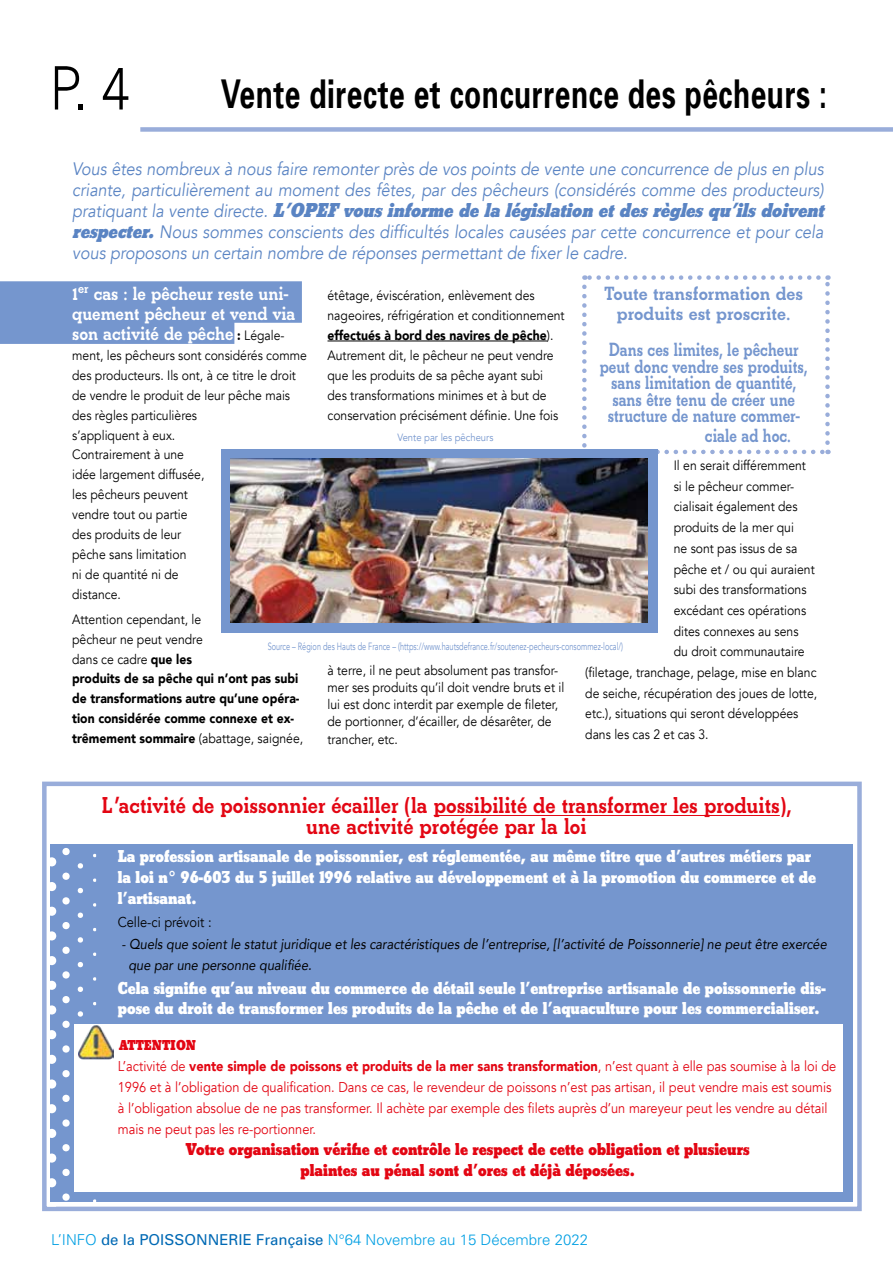
<style>
.page{position:relative;width:893px;height:1263px;background:#fff}
.page>*{position:absolute;margin:0;border:0;box-sizing:border-box;transform-origin:0 0}
.t1{font:300 60px "Univers";color:#000;scale:.85 1}
.t2{font:700 39.6px "Univers";letter-spacing:.02em;color:#000;scale:.71 1}
.t3{font:24px/21px "B Beton";color:#e30613;text-align:center;scale:.9 1}
.t4{font:21px "B Beton Bld Itlic";color:#5a84c3;scale:.9 1}
.t5{font:19.95px/16.5px "B Beton";color:#7596ce;text-align:center;scale:.8 1}
.t6{font:19.95px/20px "B Beton";color:#fff;scale:.9 1}
.t7{font:19.95px/20px "B Beton";color:#7596ce;text-align:center;scale:.95 1}
.t8{font:18px/21px "B Beton Bld";color:#fff;scale:.9 1}
.t9{font:italic 18px/21px "Avenir";color:#5a84c3;scale:.9 1}
.t10{font:18px/21px "B Beton Bld";color:#e30613;text-align:center;scale:.9 1}
.t11{font:300 15px "Univers";color:#009fe3}
.t12{font:15px "B Beton Bld";color:#e30613;scale:.9 1}
.t13{font:14.25px/21px "Avenir";color:#e30613;scale:.9 1}
.t14{font:italic 14.25px/21px "Avenir";color:#000;scale:.9 1}
.t15{font:14.25px "Avenir";color:#000;scale:.9 1}
.t16{font:13.5px/20px "Avenir";color:#000;scale:.9 1}
.t17{font:900 13.5px/20px "Avenir";color:#000;scale:.9 1}
.t18{font:10.5px "Avenir";color:#7596ce;scale:.7 1}
.t19{font:10.5px "Avenir";color:#7596ce;scale:.9 1}
.s1{font-family:"Avenir";font-style:italic;font-size:18px}
.s2{font-family:"B Beton Bld Itlic";font-style:normal;font-size:21px}
.s3{font-family:"Avenir";font-weight:900;font-size:13.5px;color:#000}
.s4{font-family:"Avenir";font-size:13.5px;color:#000}
.s5{font-weight:400}
.s6{font-weight:900}
.s7{font-weight:400;color:#0069b4}
</style>
<div class="page">
<div style="left:51px;top:844px;width:802px;height:358px;background:#7596ce"></div>
<div style="left:42px;top:782px;width:820px;height:429px;border:4px solid #99adda"></div>
<div style="left:75px;top:1023px;width:768px;height:168px;background:#fff"></div>
<svg style="left:0;top:281px;width:302px;height:63px;background:#809ed1"></svg>
<svg style="left:50px;top:844px;width:46px;height:358px"></svg>
<svg style="left:582px;top:287px;width:5px;height:161px"></svg>
<svg style="left:657px;top:450px;width:171px;height:4px"></svg>
<svg style="left:825px;top:275px;width:5px;height:168px"></svg>
<svg style="left:584px;top:275px;width:234px;height:5px"></svg>
<div style="left:221px;top:449px;width:436px;height:184px;background:#7596ce"></div>
<img style="left:231px;top:459px;width:417px;height:163px">
<hr style="left:434px;top:815px;width:346px;height:1px;background:#e30613">
<hr style="left:327px;top:341px;width:220px;height:1px;background:#000">
<img style="left:79px;top:1025px;width:35px;height:35px">
<div style="left:140px;top:127px;width:753px;height:5px;background:#99adda"></div>
<h1 class="t1" style="left:50px;top:52px;width:96px">P. 4</h1>
<h2 class="t2" style="left:221px;top:68px;width:855px">Vente directe et concurrence des pêcheurs :</h2>
<h3 class="t9" style="left:72px;top:159px;width:836px">Vous êtes nombreux à nous faire remonter près de vos points de vente une concurrence de plus en plus criante, particulièrement au moment des fêtes, par des pêcheurs (considérés comme des producteurs)</h3>
<h3 class="t4" style="left:72px;top:196px;width:836px"><span class="s1">pratiquant la vente directe.</span> L’OPEF vous informe de la législation et des règles qu’ils doivent</h3>
<h3 class="t9" style="left:72px;top:222px;width:836px"><span class="s2">respecter.</span> Nous sommes conscients des difficultés locales causées par cette concurrence et pour cela vous proposons un certain nombre de réponses permettant de fixer le cadre.</h3>
<h3 class="t6" style="left:72px;top:285px;width:249px">1<sup>er</sup> cas : le pêcheur reste uni&shy;quement pêcheur et vend via son activité de pêche <span class="s3">:</span> <span class="s4">Légale-</span></h3>
<p class="t16" style="left:72px;top:345px;width:262px">ment, les pêcheurs sont considérés comme des producteurs. Ils ont, à ce titre le droit de vendre le produit de leur pêche mais des règles particulières<br>s’appliquent à eux.<br>Contrairement à une<br>idée largement diffusée,<br>les pêcheurs peuvent<br>vendre tout ou partie<br>des produits de leur<br>pêche sans limitation<br>ni de quantité ni de<br>distance.</p>
<p class="t17" style="left:72px;top:609px;width:258px"><span class="s5">Attention cependant, le<br>pêcheur ne peut vendre<br>dans ce cadre</span> que les<br>produits de sa pêche qui n’ont pas subi de transformations autre qu’une opéra&shy;tion considérée comme connexe et ex&shy;trêmement sommaire <span class="s5">(abattage, saignée,</span></p>
<h3 class="t7" style="left:604px;top:285px;width:211px">Toute transformation des produits est proscrite.</h3>
<h3 class="t5" style="left:600px;top:343px;width:261px">Dans ces limites, le pêcheur peut donc vendre ses produits, sans limitation de quantité, sans être tenu de créer une structure de nature commer-</h3>
<h3 class="t5" style="left:705px;top:429px;width:109px">ciale ad hoc.</h3>
<p class="t16" style="left:674px;top:456px;width:148px">Il en serait différemment</p>
<p class="t16" style="left:674px;top:476px;width:135px">si le pêcheur commer-</p>
<p class="t16" style="left:674px;top:497px;width:139px">cialisait également des</p>
<p class="t16" style="left:674px;top:518px;width:135px">produits de la mer qui</p>
<p class="t16" style="left:674px;top:538px;width:139px">ne sont pas issus de sa</p>
<p class="t16" style="left:674px;top:559px;width:158px">pêche et / ou qui auraient</p>
<p class="t16" style="left:674px;top:580px;width:149px">subi des transformations</p>
<p class="t16" style="left:674px;top:600px;width:149px">excédant ces opérations</p>
<p class="t16" style="left:674px;top:621px;width:140px">dites connexes au sens</p>
<p class="t16" style="left:674px;top:642px;width:147px">du droit communautaire</p>
<p class="t16" style="left:585px;top:663px;width:259px">(filetage, tranchage, pelage, mise en blanc</p>
<p class="t16" style="left:585px;top:683px;width:259px">de seiche, récupération des joues de lotte,</p>
<p class="t16" style="left:585px;top:704px;width:238px">etc.), situations qui seront développées</p>
<p class="t16" style="left:585px;top:725px;width:139px">dans les cas 2 et cas 3.</p>
<p class="t16" style="left:327px;top:286px;width:265px">étêtage, éviscération, enlèvement des nageoires, réfrigération et conditionnement <span class="s6">effectués à bord des navires de pêche</span>).<br>Autrement dit, le pêcheur ne peut vendre que les produits de sa pêche ayant subi des transformations minimes et à but de conservation précisément définie. Une fois</p>
<p class="t19" style="left:397px;top:431px;width:108px">Vente par les pêcheurs</p>
<p class="t18" style="left:268px;top:640px;width:509px">Source – Région des Hauts de France – (https://www.hautsdefrance.fr/soutenez-pecheurs-consommez-local/)</p>
<p class="t16" style="left:327px;top:662px;width:265px;line-height:17.1px">à terre, il ne peut absolument pas transfor&shy;mer ses produits qu’il doit vendre bruts et il lui est donc interdit par exemple de fileter, de portionner, d’écailler, de désarêter, de</p>
<p class="t16" style="left:327px;top:730px;width:80px">trancher, etc.</p>
<h3 class="t3" style="left:102px;top:796px;width:768px">L’activité de poissonnier écailler (la possibilité de transformer les produits), une activité protégée par la loi</h3>
<h3 class="t8" style="left:118px;top:847px;width:777px">La profession artisanale de poissonnier, est réglementée, au même titre que d’autres métiers par la loi n° 96-603 du 5 juillet 1996 relative au développement et à la promotion du commerce et de l’artisanat.</h3>
<p class="t15" style="left:118px;top:913px;width:106px">Celle-ci prévoit :</p>
<p class="t14" style="left:128px;top:933px;width:777px;text-indent:-7px">- Quels que soient le statut juridique et les caractéristiques de l’entreprise, [l’activité de Poissonnerie] ne peut être exercée que par une personne qualifiée.</p>
<h3 class="t8" style="left:118px;top:980px;width:788px;line-height:19.5px">Cela signifie qu’au niveau du commerce de détail seule l’entreprise artisanale de poissonnerie dis&shy;pose du droit de transformer les produits de la pêche et de l’aquaculture pour les commercialiser.</h3>
<p class="t12" style="left:119px;top:1035px;width:87px">ATTENTION</p>
<p class="t13" style="left:118px;top:1055px;width:800px">L’activité de <span class="s6">vente simple de poissons et produits de la mer sans transformation</span>, n’est quant à elle pas soumise à la loi de 1996 et à l’obligation de qualification. Dans ce cas, le revendeur de poissons n’est pas artisan, il peut vendre mais est soumis à l’obligation absolue de ne pas transformer. Il achète par exemple des filets auprès d’un mareyeur peut les vendre au détail mais ne peut pas les re-portionner.</p>
<h3 class="t10" style="left:186px;top:1140px;width:628px">Votre organisation vérifie et contrôle le respect de cette obligation et plusieurs plaintes au pénal sont d’ores et déjà déposées.</h3>
<p class="t11" style="left:51px;top:1231px;width:539px">L’INFO <span class="s7">de la POISSONNERIE Française</span> N°64 Novembre au 15 Décembre 2022</p>
</div>
